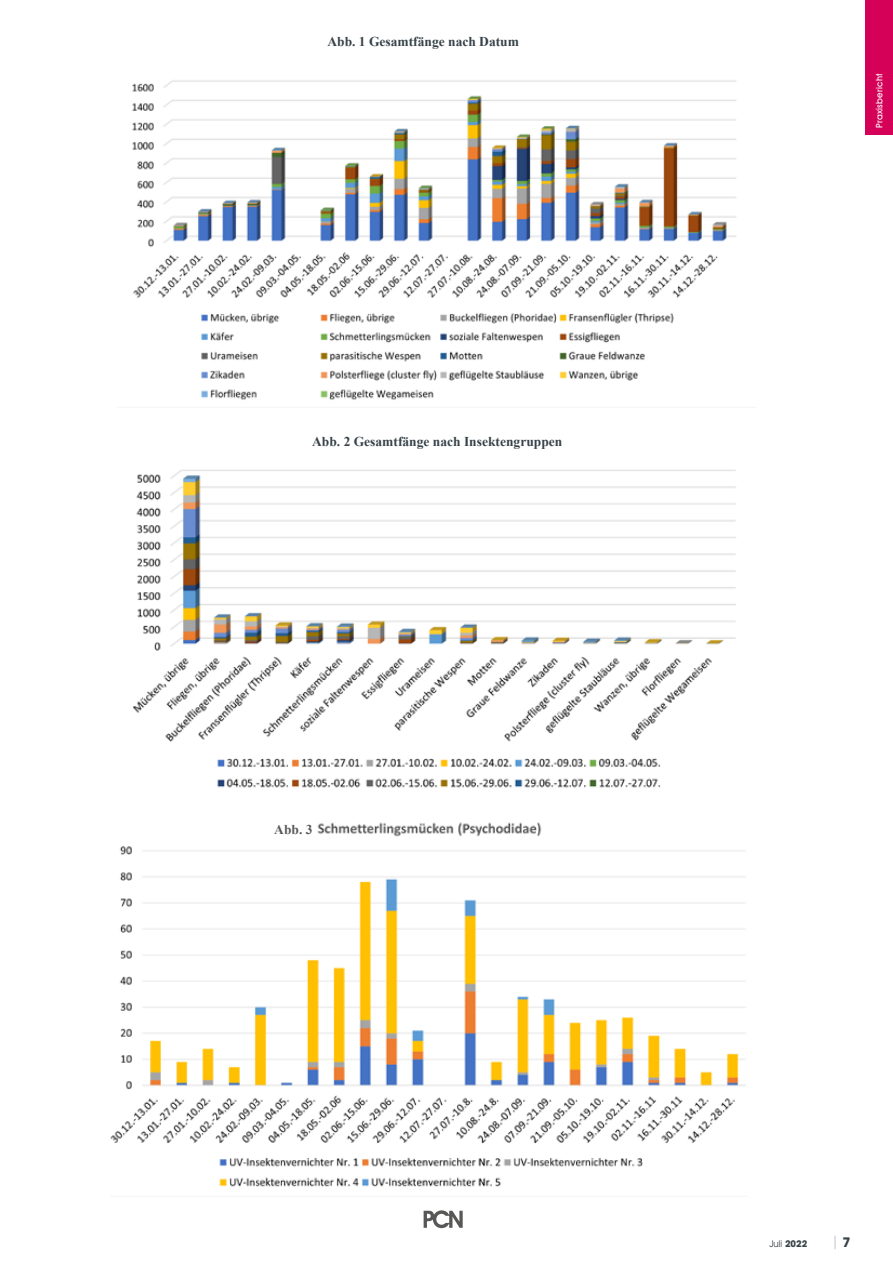
<style>
.page{position:relative;width:893px;height:1263px;background:#fff}
.page>*{position:absolute;margin:0;border:0;box-sizing:border-box;transform-origin:0 0}
.t1{font:700 13.5px "Times New Roman";color:#364248}
.t2{font:700 13.5px "Times New Roman";color:#595959}
.t3{font:13.5px "Avant Garde IT Cby BT";color:#a5b3bb}
.t4{font:9.3px "Avant Garde IT Cby BT";color:#364248}
.t5{font:500 9px "Avant Garde IT Cby BT";letter-spacing:.03em;color:#fff}
.s1{font-weight:700}
.s2{font-weight:700;color:#364248}
</style>
<div class="page">
<img style="left:132px;top:80px;width:605px;height:320px">
<img style="left:110px;top:822px;width:636px;height:365px">
<img style="left:133px;top:470px;width:603px;height:318px">
<div style="left:865px;top:0;width:28px;height:134px;background:#d50057"></div>
<svg style="left:424px;top:1210px;width:39px;height:18px"></svg>
<p class="t1" style="left:327px;top:33px;width:193px">Abb. 1 Gesamtfänge nach Datum</p>
<p class="t1" style="left:312px;top:432px;width:252px">Abb. 2 Gesamtfänge nach Insektengruppen</p>
<p class="t2" style="left:274px;top:820px;width:40px">Abb. 3</p>
<p class="t5" style="left:874px;top:128px;width:56px;rotate:-90deg">Praxisbericht</p>
<p class="t4" style="left:769px;top:1238px;width:39px">Juli <span class="s1">2022</span></p>
<p class="t3" style="left:832px;top:1233px;width:20px">| <span class="s2">7</span></p>
</div>
